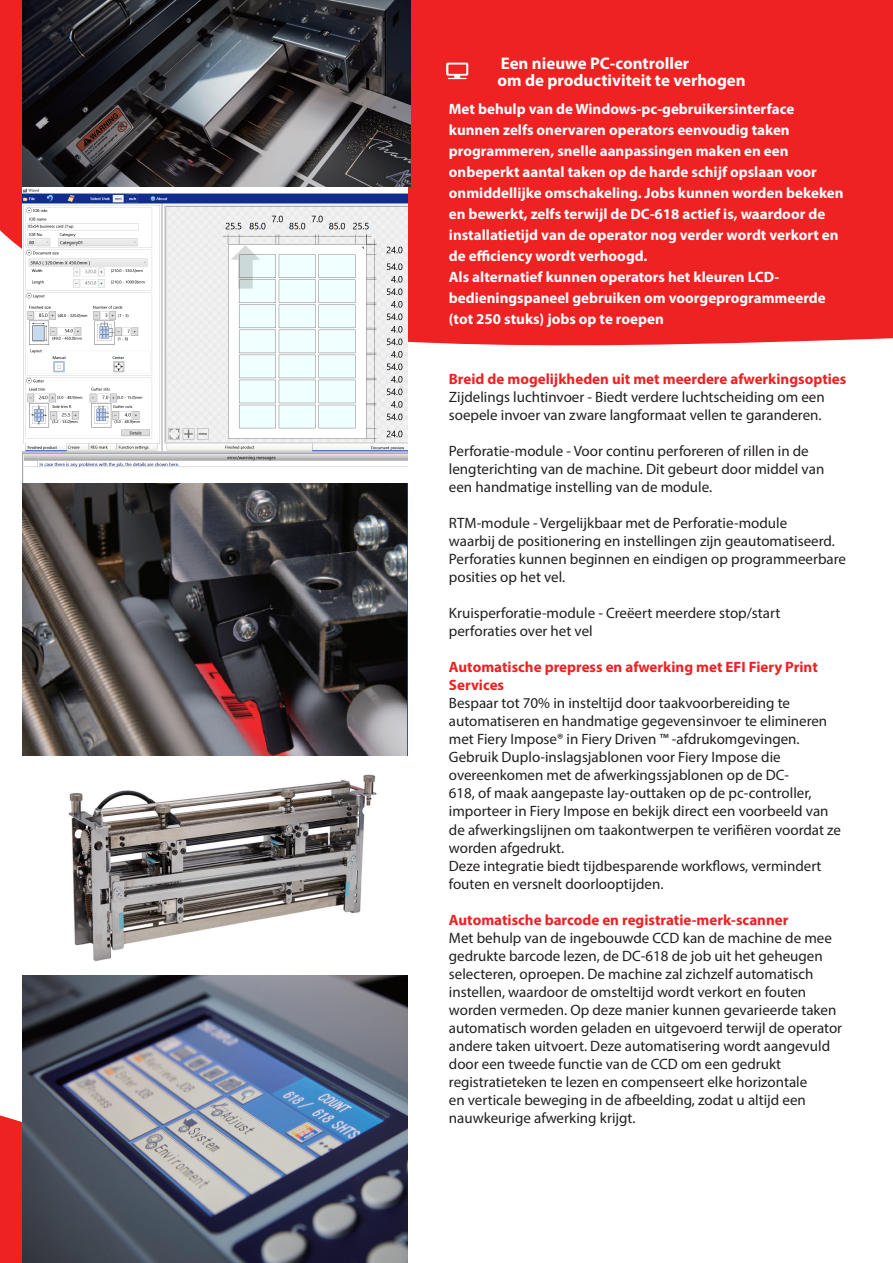
<style>
.page{position:relative;width:893px;height:1263px;background:#fff}
.page>*{position:absolute;margin:0;border:0;box-sizing:border-box;transform-origin:0 0}
.t1{font:700 16.8px/16.8px "Myriad Pro";color:#fff}
.Testo_Semplice{font:15px/18px "Myriad Pro";color:#231f20}
.Testo_Semplice-2{font:700 15px/21px "Myriad Pro";color:#fff}
.Testo_Semplice-3{font:700 15px/18px "Myriad Pro";color:#ee2123}
</style>
<div class="page">
<svg style="left:0;top:1005px;width:23px;height:258px;fill:#ee2123"></svg>
<div style="left:0;top:0;width:893px;height:346px;background:#ee2123"></div>
<img style="left:23px;top:187px;width:385px;height:1076px">
<img style="left:23px;top:0;width:388px;height:187px">
<svg style="left:446px;top:63px;width:22px;height:16px"></svg>
<p class="t1" style="left:497px;top:54px;width:250px">Een nieuwe PC-controller<br>om de productiviteit te verhogen</p>
<p class="Testo_Semplice-2" style="left:449px;top:98px;width:396px">Met behulp van de Windows-pc-gebruikersinterface kunnen zelfs onervaren operators eenvoudig taken programmeren, snelle aanpassingen maken en een onbeperkt aantal taken op de harde schijf opslaan voor onmiddellijke omschakeling. Jobs kunnen worden bekeken en bewerkt, zelfs terwijl de DC-618 actief is, waardoor de installatietijd van de operator nog verder wordt verkort en de efficiency wordt verhoogd.</p>
<p class="Testo_Semplice-2" style="left:449px;top:266px;width:378px">Als alternatief kunnen operators het kleuren LCD&shy;bedieningspaneel gebruiken om voorgeprogrammeerde (tot 250 stuks) jobs op te roepen</p>
<p class="Testo_Semplice-3" style="left:449px;top:370px;width:399px">Breid de mogelijkheden uit met meerdere afwerkingsopties</p>
<p class="Testo_Semplice" style="left:449px;top:388px;width:377px">Zijdelings luchtinvoer - Biedt verdere luchtscheiding om een soepele invoer van zware langformaat vellen te garanderen.</p>
<p class="Testo_Semplice" style="left:449px;top:442px;width:377px">Perforatie-module - Voor continu perforeren of rillen in de lengterichting van de machine. Dit gebeurt door middel van een handmatige instelling van de module.</p>
<p class="Testo_Semplice" style="left:449px;top:514px;width:399px">RTM-module - Vergelijkbaar met de Perforatie-module<br>waarbij de positionering en instellingen zijn geautomatiseerd.<br>Perforaties kunnen beginnen en eindigen op programmeerbare posities op het vel.</p>
<p class="Testo_Semplice" style="left:449px;top:604px;width:333px">Kruisperforatie-module - Creëert meerdere stop/start perforaties over het vel</p>
<p class="Testo_Semplice-3" style="left:449px;top:658px;width:370px">Automatische prepress en afwerking met EFI Fiery Print<br>Services</p>
<p class="Testo_Semplice" style="left:449px;top:694px;width:380px">Bespaar tot 70% in insteltijd door taakvoorbereiding te automatiseren en handmatige gegevensinvoer te elimineren met Fiery Impose® in Fiery Driven ™ -afdrukomgevingen.</p>
<p class="Testo_Semplice" style="left:449px;top:748px;width:394px">Gebruik Duplo-inslagsjablonen voor Fiery Impose die overeenkomen met de afwerkingssjablonen op de DC-<br>618, of maak aangepaste lay-outtaken op de pc-controller, importeer in Fiery Impose en bekijk direct een voorbeeld van de afwerkingslijnen om taakontwerpen te verifiëren voordat ze worden afgedrukt.</p>
<p class="Testo_Semplice" style="left:449px;top:856px;width:374px">Deze integratie biedt tijdbesparende workflows, vermindert fouten en versnelt doorlooptijden.</p>
<p class="Testo_Semplice-3" style="left:449px;top:910px;width:341px">Automatische barcode en registratie-merk-scanner</p>
<p class="Testo_Semplice" style="left:449px;top:928px;width:395px">Met behulp van de ingebouwde CCD kan de machine de mee gedrukte barcode lezen, de DC-618 de job uit het geheugen selecteren, oproepen. De machine zal zichzelf automatisch instellen, waardoor de omsteltijd wordt verkort en fouten worden vermeden. Op deze manier kunnen gevarieerde taken automatisch worden geladen en uitgevoerd terwijl de operator andere taken uitvoert. Deze automatisering wordt aangevuld door een tweede functie van de CCD om een gedrukt registratieteken te lezen en compenseert elke horizontale<br>en verticale beweging in de afbeelding, zodat u altijd een nauwkeurige afwerking krijgt.</p>
</div>
